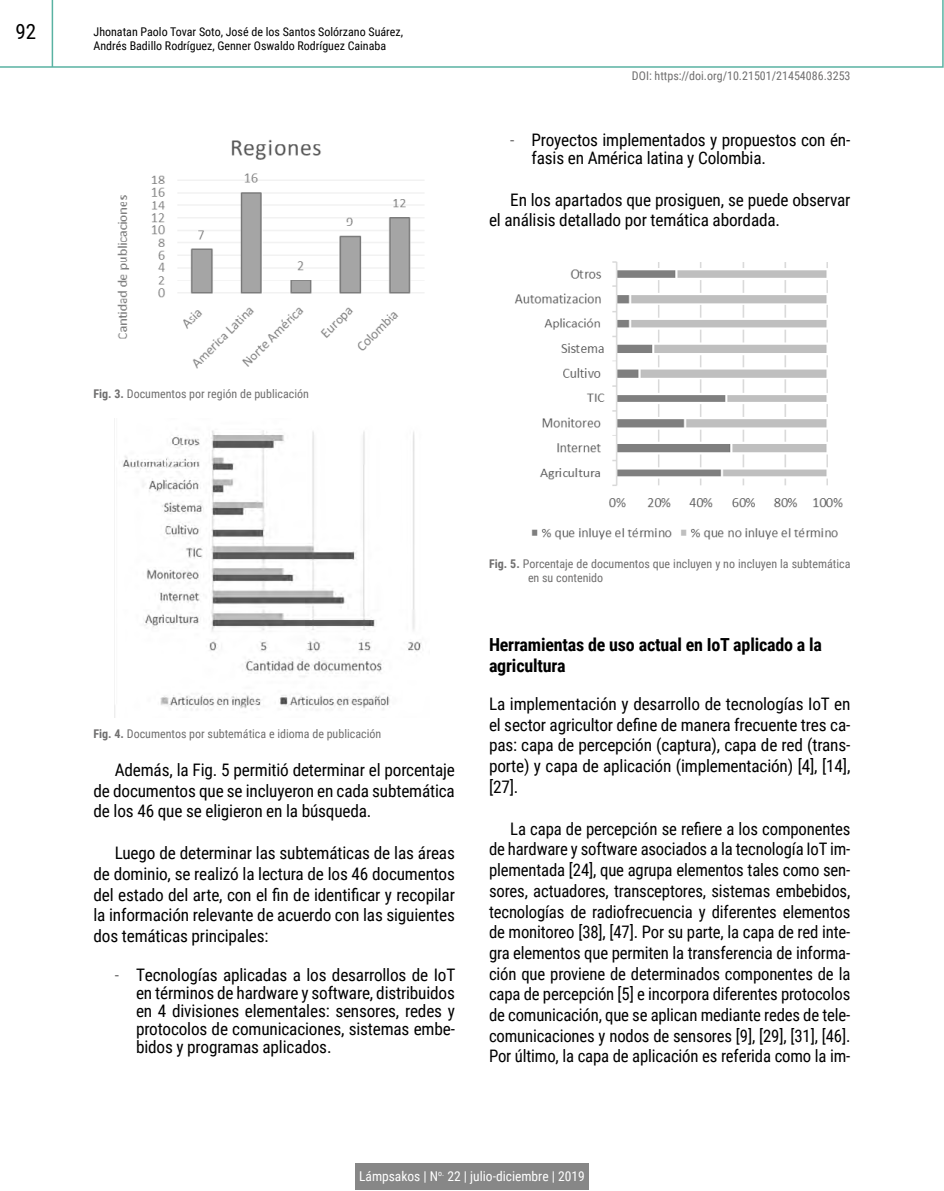
<style>
.page{position:relative;width:944px;height:1191px;background:#fff}
.page>*{position:absolute;margin:0;border:0;box-sizing:border-box;transform-origin:0 0}
.t1{font:21px "Roboto Condensed";color:#000}
.t2{font:700 18px/21.6px "Roboto Condensed";letter-spacing:-.01em;color:#000}
.t3{font:17.25px/20.7px "Roboto Condensed";letter-spacing:-.01em;color:#000;text-align:justify}
.t4{font:13.5px "Roboto Condensed";color:#fff}
.t5{font:12px/14.4px "Roboto Condensed";color:#706f6f}
.t6{font:12px/14.4px "Roboto Condensed";color:#000}
.s1{color:#706f6f}
.s2{font-weight:700}
</style>
<div class="page">
<svg style="left:0;top:0;width:944px;height:68px"></svg>
<hr style="left:52px;top:0;width:1px;height:67px;background:#59b2a2">
<div style="left:355px;top:1163px;width:234px;height:26px;background:#878787"></div>
<img style="left:117px;top:139px;width:307px;height:230px">
<img style="left:122px;top:430px;width:300px;height:280px">
<img style="left:514px;top:261px;width:329px;height:279px">
<p class="t1" style="left:15px;top:17px;width:22px">92</p>
<p class="t6" style="left:94px;top:24px;width:311px">Jhonatan Paolo Tovar Soto, José de los Santos Solórzano Suárez,<br>Andrés Badillo Rodríguez, Genner Oswaldo Rodríguez Cainaba</p>
<p class="t5" style="left:632px;top:68px;width:220px">DOI: https://doi.org/10.21501/21454086.3253</p>
<p class="t3" style="left:531px;top:130px;width:320px;line-height:18px;text-indent:-21px"><span class="s1">-</span> Proyectos implementados y propuestos con én&shy;fasis en América latina y Colombia.</p>
<p class="t3" style="left:489px;top:188px;width:363px;text-indent:21px">En los apartados que prosiguen, se puede observar el análisis detallado por temática abordada.</p>
<p class="t5" style="left:94px;top:386px;width:217px"><span class="s2">Fig. 3.</span> Documentos por región de publicación</p>
<p class="t5" style="left:94px;top:726px;width:289px"><span class="s2">Fig. 4.</span> Documentos por subtemática e idioma de publicación</p>
<p class="t3" style="left:94px;top:758px;width:363px;text-indent:21px">Además, la Fig. 5 permitió determinar el porcentaje de documentos que se incluyeron en cada subtemática de los 46 que se eligieron en la búsqueda.</p>
<p class="t3" style="left:94px;top:842px;width:363px;text-indent:21px">Luego de determinar las subtemáticas de las áreas de dominio, se realizó la lectura de los 46 documentos del estado del arte, con el fin de identificar y recopilar la información relevante de acuerdo con las siguientes dos temáticas principales:</p>
<p class="t3" style="left:136px;top:965px;width:321px;line-height:18px;text-indent:-21px"><span class="s1">-</span> Tecnologías aplicadas a los desarrollos de IoT en términos de hardware y software, distribuidos en 4 divisiones elementales: sensores, redes y protocolos de comunicaciones, sistemas embe&shy;bidos y programas aplicados.</p>
<p class="t5" style="left:528px;top:556px;width:324px;text-indent:-39px"><span class="s2">Fig. 5.</span> Porcentaje de documentos que incluyen y no incluyen la subtemática en su contenido</p>
<p class="t2" style="left:489px;top:632px;width:335px">Herramientas de uso actual en IoT aplicado a la agricultura</p>
<p class="t3" style="left:489px;top:692px;width:363px">La implementación y desarrollo de tecnologías IoT en el sector agricultor define de manera frecuente tres ca&shy;pas: capa de percepción (captura), capa de red (trans&shy;porte) y capa de aplicación (implementación) [4], [14], [27].</p>
<p class="t3" style="left:489px;top:817px;width:363px;text-indent:21px">La capa de percepción se refiere a los componentes de hardware y software asociados a la tecnología IoT im&shy;plementada [24], que agrupa elementos tales como sen&shy;sores, actuadores, transceptores, sistemas embebidos, tecnologías de radiofrecuencia y diferentes elementos de monitoreo [38], [47]. Por su parte, la capa de red inte&shy;gra elementos que permiten la transferencia de informa&shy;ción que proviene de determinados componentes de la capa de percepción [5] e incorpora diferentes protocolos de comunicación, que se aplican mediante redes de tele&shy;comunicaciones y nodos de sensores [9], [29], [31], [46].<br>Por último, la capa de aplicación es referida como la im-</p>
<p class="t4" style="left:359px;top:1166px;width:227px">Lámpsakos | N<sup>o.</sup> 22 | julio-diciembre | 2019</p>
</div>
